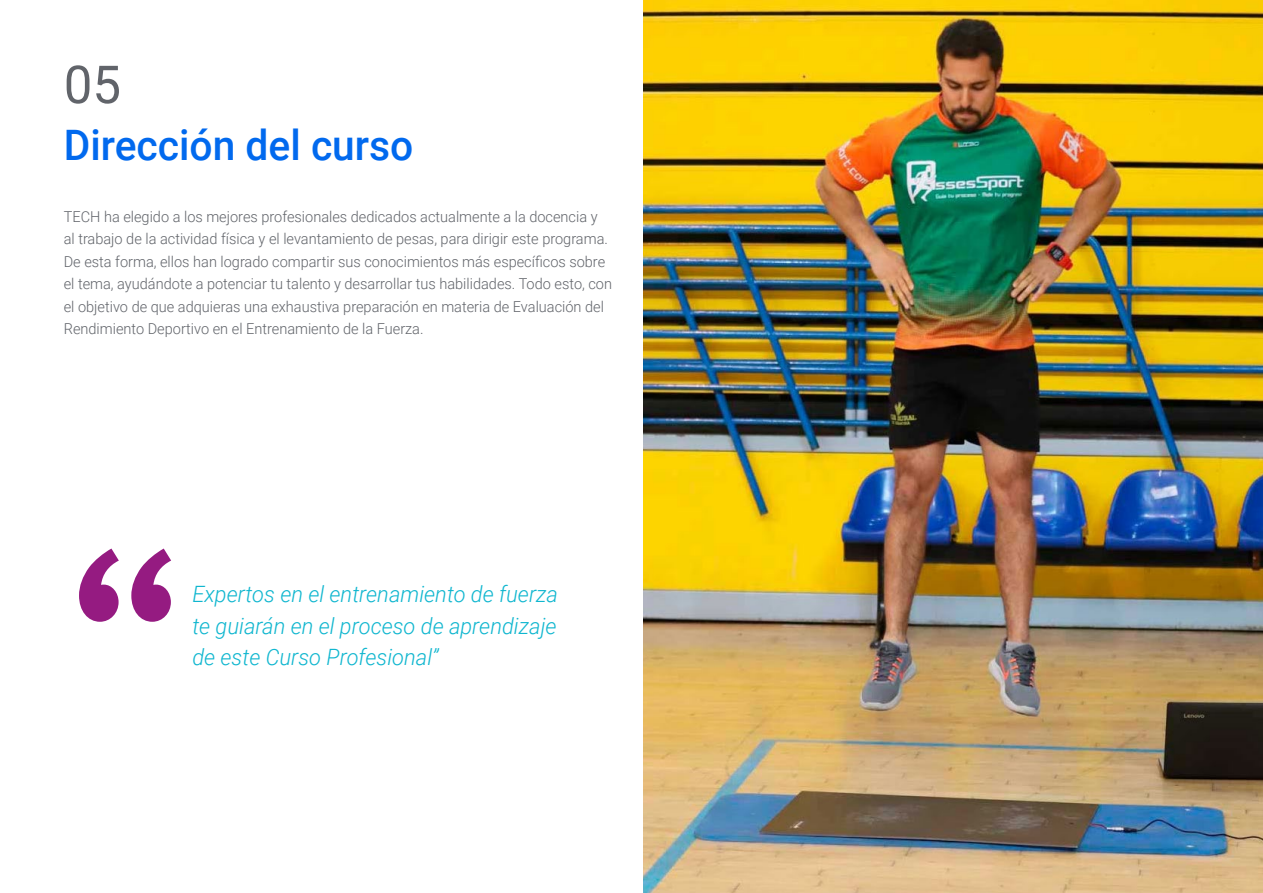
<style>
.page{position:relative;width:1263px;height:893px;background:#fff}
.page>*{position:absolute;margin:0;border:0;box-sizing:border-box;transform-origin:0 0}
.t1{font:52.5px "Roboto";color:#61646a}
.t2{font:500 42px "Roboto";color:#0169ee}
.t3{font:italic 300 22.5px/31.5px "Roboto";color:#0fb6cf;text-align:justify}
.t4{font:300 15px/22.5px "Roboto";color:#61646a}
</style>
<div class="page">
<img style="left:643px;top:0;width:620px;height:893px">
<svg style="left:79px;top:549px;width:92px;height:73px"></svg>
<h1 class="t1" style="left:64px;top:48px;width:59px">05</h1>
<h2 class="t2" style="left:64px;top:115px;width:351px">Dirección del curso</h2>
<p class="t4" style="left:64px;top:205px;width:550px">TECH ha elegido a los mejores profesionales dedicados actualmente a la docencia y al trabajo de la actividad física y el levantamiento de pesas, para dirigir este programa.<br>De esta forma, ellos han logrado compartir sus conocimientos más específicos sobre el tema, ayudándote a potenciar tu talento y desarrollar tus habilidades. Todo esto, con el objetivo de que adquieras una exhaustiva preparación en materia de Evaluación del Rendimiento Deportivo en el Entrenamiento de la Fuerza.</p>
<h3 class="t3" style="left:192px;top:577px;width:367px">Expertos en el entrenamiento de fuerza te guiarán en el proceso de aprendizaje de este Curso Profesional”</h3>
</div>
